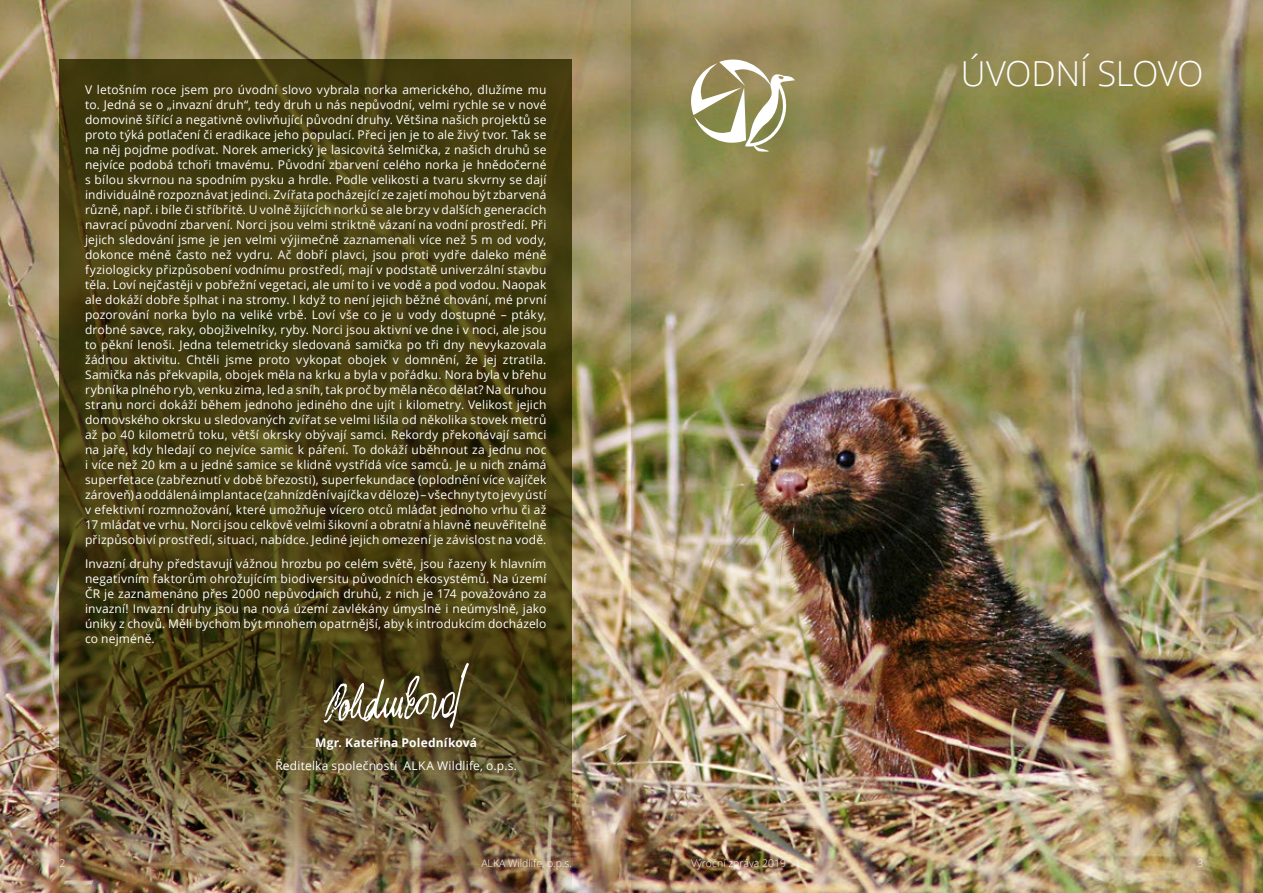
<style>
.page{position:relative;width:1263px;height:893px;background:#fff}
.page>*{position:absolute;margin:0;border:0;box-sizing:border-box;transform-origin:0 0}
.t1{font:300 34.5px "Open Sans";letter-spacing:-.015em;color:#fff}
.t2{font:12px/15px "Open Sans";letter-spacing:.015em;color:#fff;text-align:justify}
.t3{font:700 12px "Open Sans";letter-spacing:.015em;color:#fff}
.t4{font:300 10.5px "Open Sans";color:#fff}
</style>
<div class="page">
<img style="left:0;top:0;width:1263px;height:893px">
<svg style="left:60px;top:60px;width:512px;height:833px;background:#4d4219"></svg>
<svg style="left:686px;top:54px;width:109px;height:98px"></svg>
<svg style="left:324px;top:663px;width:145px;height:65px;background:#645b3c"></svg>
<img style="left:631px;top:0;width:48px;height:893px">
<p class="t2" style="left:85px;top:82px;width:463px">V letošním roce jsem pro úvodní slovo vybrala norka amerického, dlužíme mu to. Jedná se o „invazní druh“, tedy druh u nás nepůvodní, velmi rychle se v nové domovině šířící a negativně ovlivňující původní druhy. Většina našich projektů se proto týká potlačení či eradikace jeho populací. Přeci jen je to ale živý tvor. Tak se na něj pojďme podívat. Norek americký je lasicovitá šelmička, z našich druhů se nejvíce podobá tchoři tmavému. Původní zbarvení celého norka je hnědočerné s bílou skvrnou na spodním pysku a hrdle. Podle velikosti a tvaru skvrny se dají individuálně rozpoznávat jedinci. Zvířata pocházející ze zajetí mohou být zbarvená různě, např. i bíle či stříbřitě. U volně žijících norků se ale brzy v dalších generacích navrací původní zbarvení. Norci jsou velmi striktně vázaní na vodní prostředí. Při jejich sledování jsme je jen velmi výjimečně zaznamenali více než 5 m od vody, dokonce méně často než vydru. Ač dobří plavci, jsou proti vydře daleko méně fyziologicky přizpůsobení vodnímu prostředí, mají v podstatě univerzální stavbu těla. Loví nejčastěji v pobřežní vegetaci, ale umí to i ve vodě a pod vodou. Naopak ale dokáží dobře šplhat i na stromy. I když to není jejich běžné chování, mé první pozorování norka bylo na veliké vrbě. Loví vše co je u vody dostupné – ptáky, drobné savce, raky, obojživelníky, ryby. Norci jsou aktivní ve dne i v noci, ale jsou to pěkní lenoši. Jedna telemetricky sledovaná samička po tři dny nevykazovala žádnou aktivitu. Chtěli jsme proto vykopat obojek v domnění, že jej ztratila.<br>Samička nás překvapila, obojek měla na krku a byla v pořádku. Nora byla v břehu rybníka plného ryb, venku zima, led a sníh, tak proč by měla něco dělat? Na druhou stranu norci dokáží během jednoho jediného dne ujít i kilometry. Velikost jejich domovského okrsku u sledovaných zvířat se velmi lišila od několika stovek metrů až po 40 kilometrů toku, větší okrsky obývají samci. Rekordy překonávají samci na jaře, kdy hledají co nejvíce samic k páření. To dokáží uběhnout za jednu noc i více než 20 km a u jedné samice se klidně vystřídá více samců. Je u nich známá superfetace (zabřeznutí v době březosti), superfekundace (oplodnění více vajíček zároveň) a oddálená implantace (zahnízdění vajíčka v děloze) – všechny tyto jevy ústí v efektivní rozmnožování, které umožňuje vícero otců mláďat jednoho vrhu či až 17 mláďat ve vrhu. Norci jsou celkově velmi šikovní a obratní a hlavně neuvěřitelně přizpůsobiví prostředí, situaci, nabídce. Jediné jejich omezení je závislost na vodě.</p>
<p class="t2" style="left:85px;top:555px;width:463px">Invazní druhy představují vážnou hrozbu po celém světě, jsou řazeny k hlavním negativním faktorům ohrožujícím biodiversitu původních ekosystémů. Na území ČR je zaznamenáno přes 2000 nepůvodních druhů, z nich je 174 považováno za invazní! Invazní druhy jsou na nová území zavlékány úmyslně i neúmyslně, jako úniky z chovů. Měli bychom být mnohem opatrnější, aby k introdukcím docházelo co nejméně.</p>
<p class="t3" style="left:315px;top:735px;width:163px">Mgr. Kateřina Poledníková</p>
<p class="t2" style="left:275px;top:758px;width:243px">Ředitelka společnosti ALKA Wildlife, o.p.s.</p>
<h1 class="t1" style="left:961px;top:50px;width:244px">ÚVODNÍ SLOVO</h1>
<p class="t4" style="left:60px;top:856px;width:7px">2</p>
<p class="t4" style="left:481px;top:856px;width:92px">ALKA Wildlife, o.p.s.</p>
<p class="t4" style="left:691px;top:856px;width:97px">Výroční zpráva 2019</p>
<p class="t4" style="left:1197px;top:856px;width:7px">3</p>
</div>
